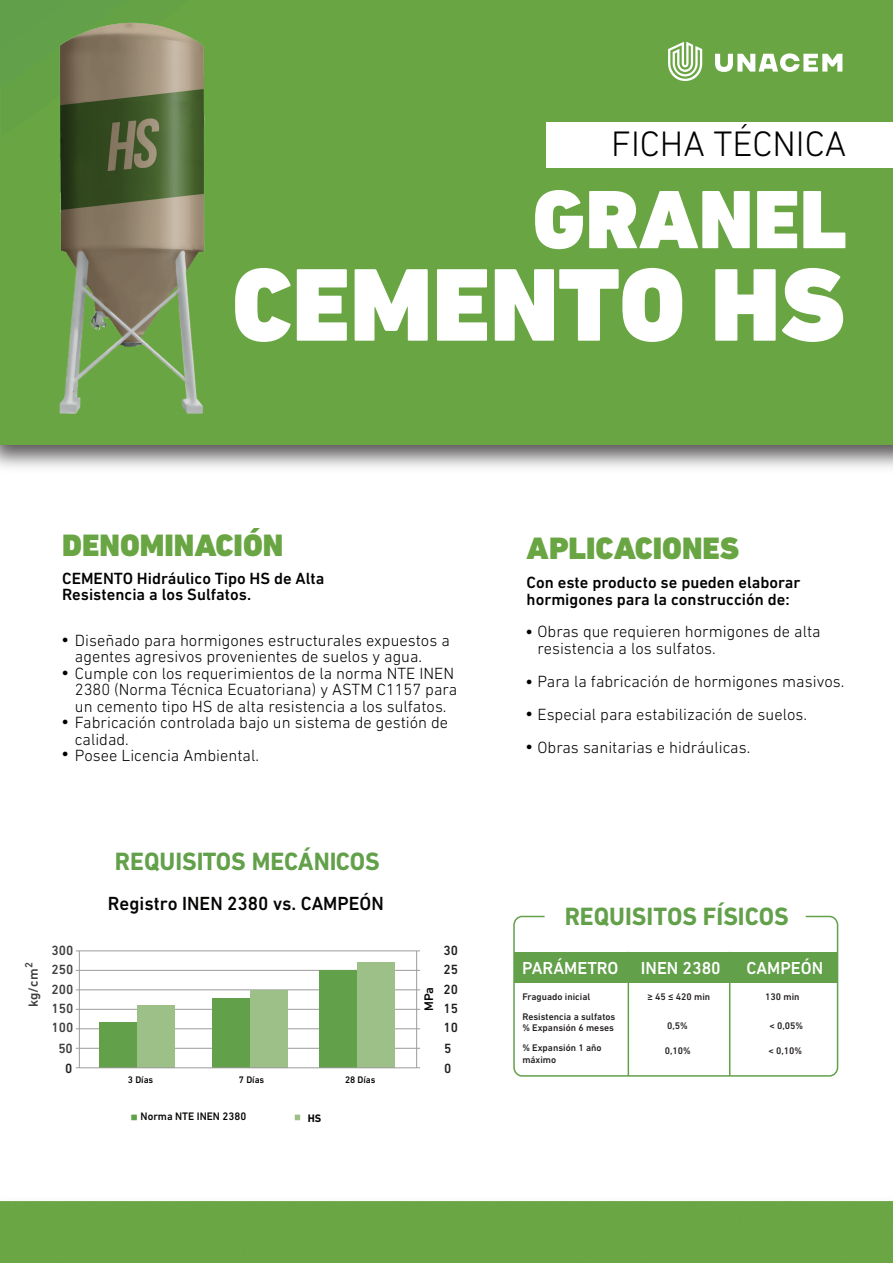
<style>
.page{position:relative;width:893px;height:1263px;background:#fff}
.page>*{position:absolute;margin:0;border:0;box-sizing:border-box;transform-origin:0 0}
.t1{font:900 105.15px "DIN Next LT Pro";color:#fff}
.t2{font:900 84.15px "DIN Next LT Pro";color:#fff}
.t3{font:300 36px "DIN Next LT Pro";color:#000001}
.t4{font:900 31.5px "DIN Next LT Pro";color:#69a643}
.t5{font:700 25.5px "DIN Next LT Pro";color:#62a04a;scale:.96 1}
.t6{font:500 19.35px "DIN Next LT Pro";color:#050504}
.t7{font:500 17.7px "DIN Next LT Pro";color:#fff}
.t8{font:300 16.5px/16.5px "DIN Next LT Pro";color:#000001}
.t9{font:500 16.5px/16.5px "DIN Next LT Pro";color:#000001}
.t10{font:500 13.65px/19.4px "DIN Next LT Pro";color:#3e3e3f;text-align:justify}
.t11{font:500 13.65px/19.4px "DIN Next LT Pro";color:#231f20;text-align:justify}
.t12{font:500 13.5px "DIN Next LT Pro";color:#3e3e3f}
.t13{font:500 12.75px "DIN Next LT Pro";color:#050504}
.t14{font:500 11.1px "DIN Next LT Pro";color:#050504}
.t15{font:700 11.1px "DIN Next LT Pro";color:#050504}
.t16{font:500 9.75px/19.6px "DIN Next LT Pro";color:#231f20}
.t17{font:500 9.6px "DIN Next LT Pro";color:#050504}
.s1{font-weight:500}
</style>
<div class="page">
<img style="left:0;top:445px;width:893px;height:23px">
<div style="left:0;top:0;width:893px;height:445px;background:#69a643"></div>
<div style="left:0;top:1201px;width:893px;height:62px;background:#6aa644"></div>
<hr style="left:79px;top:1048px;width:338px;height:1px;background:#9b9b9b">
<hr style="left:79px;top:1028px;width:338px;height:1px;background:#9b9b9b">
<hr style="left:79px;top:1009px;width:338px;height:1px;background:#9b9b9b">
<hr style="left:79px;top:989px;width:338px;height:1px;background:#9b9b9b">
<hr style="left:79px;top:970px;width:338px;height:1px;background:#9b9b9b">
<hr style="left:79px;top:950px;width:338px;height:1px;background:#9b9b9b">
<svg style="left:123px;top:950px;width:250px;height:117px"></svg>
<div style="left:320px;top:970px;width:37px;height:98px;background:#62a04a"></div>
<div style="left:100px;top:1023px;width:37px;height:45px;background:#62a04a"></div>
<div style="left:357px;top:962px;width:37px;height:106px;background:#9dbf88"></div>
<div style="left:212px;top:998px;width:38px;height:70px;background:#62a04a"></div>
<div style="left:250px;top:990px;width:37px;height:78px;background:#9dbf88"></div>
<div style="left:137px;top:1005px;width:38px;height:63px;background:#9dbf88"></div>
<hr style="left:416px;top:951px;width:1px;height:117px;background:#9b9b9b">
<hr style="left:79px;top:951px;width:1px;height:117px;background:#9b9b9b">
<hr style="left:79px;top:1067px;width:338px;height:1px;background:#9b9b9b">
<div style="left:131px;top:1114px;width:7px;height:7px;background:#62a04a;border:1px solid #fff"></div>
<div style="left:294px;top:1114px;width:7px;height:7px;background:#9dbf88;border:1px solid #fff"></div>
<div style="left:514px;top:952px;width:324px;height:31px;background:#62a04a"></div>
<div style="left:513px;top:916px;width:325px;height:161px;border:2px solid #62a04a;border-radius:8px"></div>
<hr style="left:628px;top:952px;width:1px;height:124px;background:#62a04a">
<hr style="left:729px;top:952px;width:1px;height:124px;background:#62a04a">
<div style="left:547px;top:122px;width:346px;height:45px;background:#fff"></div>
<img style="left:59px;top:22px;width:146px;height:392px">
<svg style="left:715px;top:53px;width:127px;height:19px"></svg>
<svg style="left:668px;top:42px;width:34px;height:39px"></svg>
<h3 class="t3" style="left:611px;top:123px;width:237px">FICHA TÉCNICA</h3>
<h2 class="t2" style="left:533px;top:169px;width:316px">GRANEL</h2>
<h1 class="t1" style="left:232px;top:242px;width:615px">CEMENTO HS</h1>
<h3 class="t4" style="left:62px;top:526px;width:223px">DENOMINACIÓN</h3>
<p class="t9" style="left:62px;top:570px;width:264px">CEMENTO Hidráulico Tipo HS de Alta<br>Resistencia a los Sulfatos.</p>
<p class="t8" style="left:75px;top:632px;width:376px;text-indent:-14px"><span class="s1">•</span> Diseñado para hormigones estructurales expuestos a agentes agresivos provenientes de suelos y agua.</p>
<p class="t8" style="left:75px;top:665px;width:384px;text-indent:-14px"><span class="s1">•</span> Cumple con los requerimientos de la norma NTE INEN<br>2380 (Norma Técnica Ecuatoriana) y ASTM C1157 para un cemento tipo HS de alta resistencia a los sulfatos.</p>
<p class="t8" style="left:75px;top:714px;width:375px;text-indent:-14px"><span class="s1">•</span> Fabricación controlada bajo un sistema de gestión de calidad.<br>Posee Licencia Ambiental.</p>
<p class="t9" style="left:61px;top:745px;width:9px">•</p>
<p class="t12" style="left:25px;top:1007px;width:47px;rotate:-90deg">kg/cm<sup>2</sup></p>
<p class="t10" style="left:51px;top:940px;width:23px">300<br>250<br>200<br>150<br>100</p>
<p class="t10" style="left:58px;top:1039px;width:16px">50</p>
<p class="t11" style="left:65px;top:1058px;width:9px">0</p>
<h3 class="t5" style="left:115px;top:847px;width:277px">REQUISITOS MECÁNICOS</h3>
<p class="t6" style="left:108px;top:892px;width:277px">Registro INEN 2380 vs. CAMPEÓN</p>
<p class="t17" style="left:128px;top:1074px;width:27px">3 Días</p>
<p class="t17" style="left:239px;top:1074px;width:27px">7 Días</p>
<p class="t17" style="left:345px;top:1074px;width:32px">28 Días</p>
<p class="t14" style="left:141px;top:1110px;width:107px">Norma NTE INEN 2380</p>
<p class="t15" style="left:308px;top:1111px;width:15px">HS</p>
<p class="t13" style="left:421px;top:1011px;width:26px;rotate:-90deg">MPa</p>
<p class="t11" style="left:443px;top:940px;width:16px">30<br>25<br>20<br>15<br>10</p>
<p class="t11" style="left:444px;top:1038px;width:9px;line-height:19.8px">5<br>0</p>
<h3 class="t4" style="left:527px;top:529px;width:214px">APLICACIONES</h3>
<p class="t9" style="left:527px;top:574px;width:275px">Con este producto se pueden elaborar hormigones para la construcción de:</p>
<p class="t8" style="left:537px;top:623px;width:285px;text-indent:-12px"><span class="s1">•</span> Obras que requieren hormigones de alta resistencia a los sulfatos.</p>
<p class="t8" style="left:526px;top:672px;width:320px"><span class="s1">•</span> Para la fabricación de hormigones masivos.</p>
<p class="t8" style="left:526px;top:705px;width:283px"><span class="s1">•</span> Especial para estabilización de suelos.</p>
<p class="t8" style="left:526px;top:738px;width:226px"><span class="s1">•</span> Obras sanitarias e hidráulicas.</p>
<h3 class="t5" style="left:565px;top:902px;width:235px">REQUISITOS FÍSICOS</h3>
<p class="t7" style="left:522px;top:958px;width:98px">PARÁMETRO</p>
<p class="t7" style="left:641px;top:958px;width:81px">INEN 2380</p>
<p class="t7" style="left:746px;top:958px;width:78px">CAMPEÓN</p>
<p class="t16" style="left:522px;top:987px;width:95px">Fraguado inicial<br>Resistencia a sulfatos</p>
<p class="t16" style="left:522px;top:1018px;width:93px;line-height:20.2px">% Expansión 6 meses % Expansión 1 año</p>
<p class="t16" style="left:522px;top:1050px;width:35px">máximo</p>
<p class="t16" style="left:648px;top:987px;width:64px">≥ 45 ≤ 420 min</p>
<p class="t16" style="left:667px;top:1015px;width:22px">0,5%</p>
<p class="t16" style="left:665px;top:1041px;width:28px">0,10%</p>
<p class="t16" style="left:765px;top:987px;width:36px">130 min</p>
<p class="t16" style="left:769px;top:1015px;width:35px">&lt; 0,05%</p>
<p class="t16" style="left:768px;top:1041px;width:35px">&lt; 0,10%</p>
</div>
